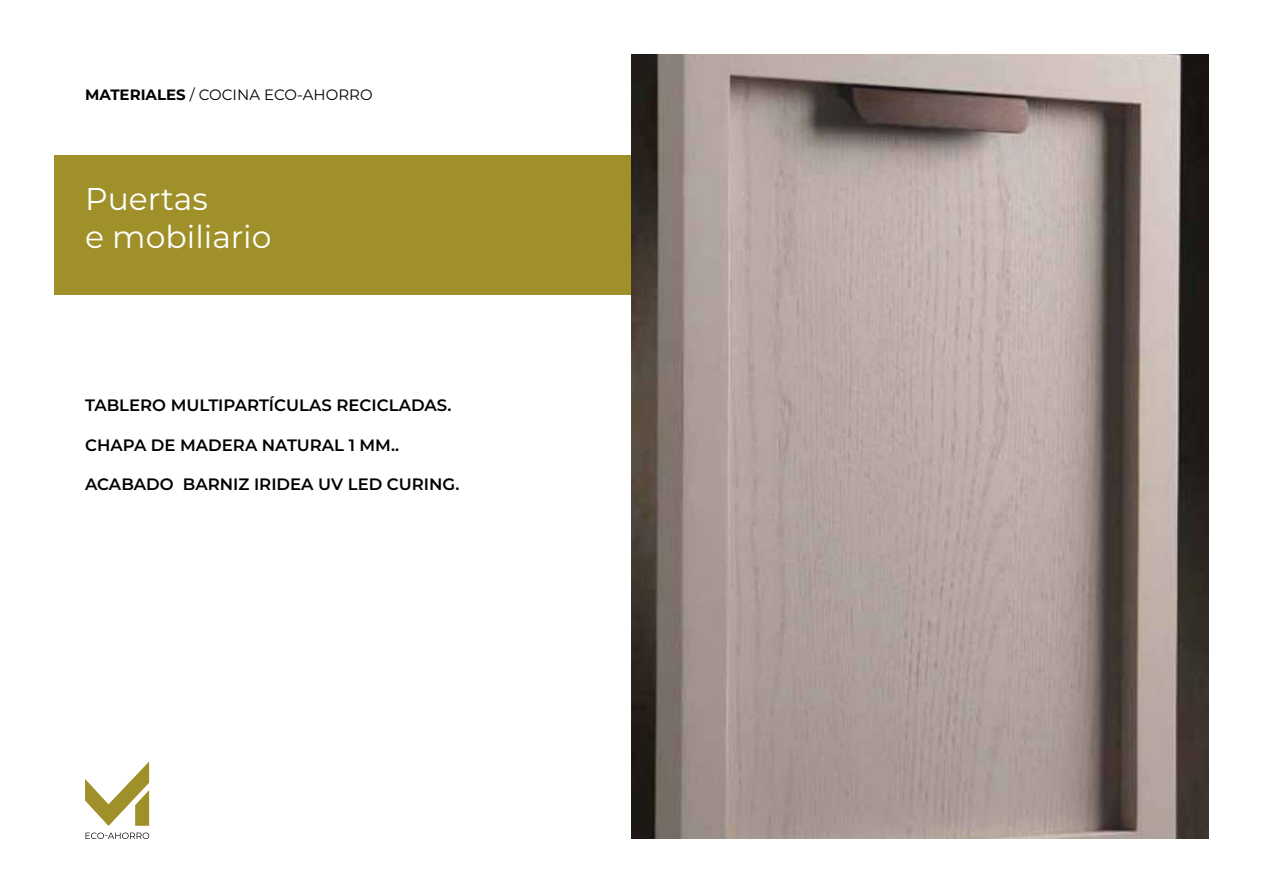
<style>
.page{position:relative;width:1263px;height:893px;background:#fff}
.page>*{position:absolute;margin:0;border:0;box-sizing:border-box;transform-origin:0 0}
.t1{font:31.5px/37.8px "Montserrat";color:#fff}
.t2{font:600 16.5px "Montserrat";color:#000}
.t3{font:15px "Montserrat";color:#000}
.s1{font-weight:700}
</style>
<div class="page">
<div style="left:54px;top:155px;width:577px;height:140px;background:#9f902a"></div>
<img style="left:631px;top:54px;width:578px;height:785px">
<svg style="left:85px;top:761px;width:64px;height:65px"></svg>
<svg style="left:86px;top:833px;width:63px;height:6px"></svg>
<p class="t3" style="left:85px;top:84px;width:289px"><span class="s1">MATERIALES</span> / COCINA ECO-AHORRO</p>
<h1 class="t1" style="left:85px;top:179px;width:188px">Puertas<br>e mobiliario</h1>
<p class="t2" style="left:85px;top:393px;width:368px">TABLERO MULTIPARTÍCULAS RECICLADAS.</p>
<p class="t2" style="left:85px;top:433px;width:316px">CHAPA DE MADERA NATURAL 1 MM..</p>
<p class="t2" style="left:85px;top:473px;width:376px">ACABADO BARNIZ IRIDEA UV LED CURING.</p>
</div>
